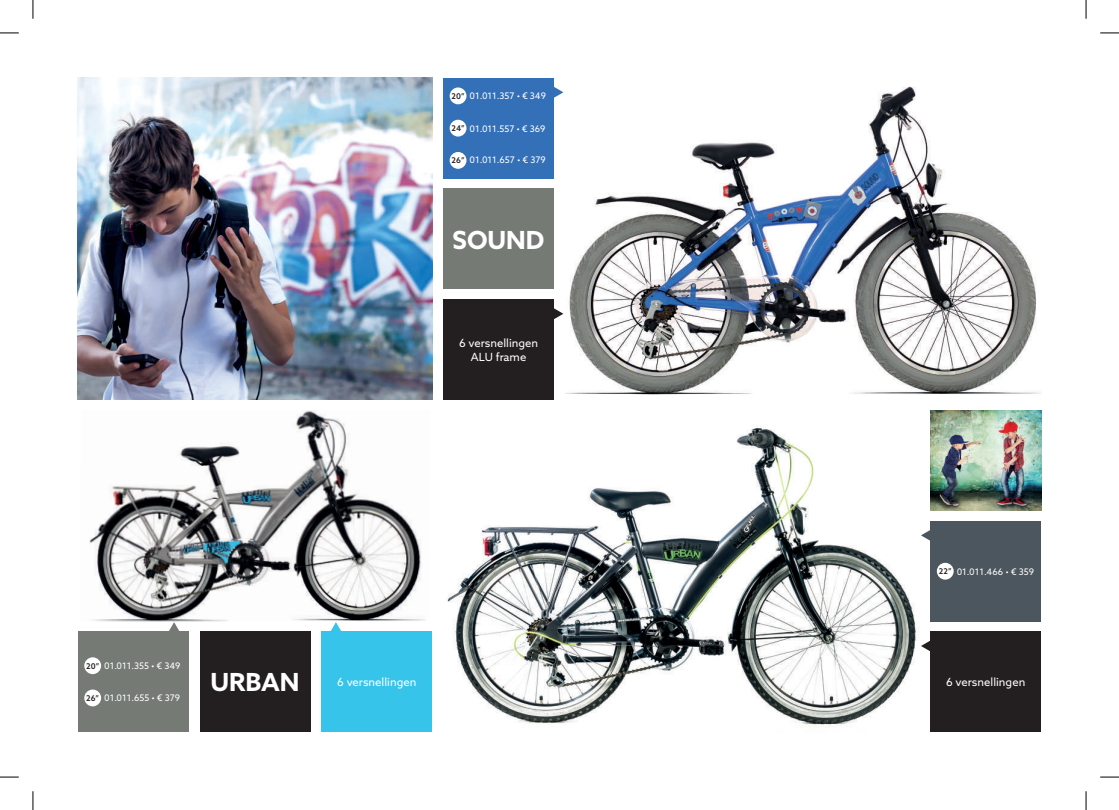
<style>
.page{position:relative;width:1119px;height:810px;background:#fff}
.page>*{position:absolute;margin:0;border:0;box-sizing:border-box;transform-origin:0 0}
.t1{font:700 25px "Azo Sans";color:#fff}
.t2{font:11.25px/13.2px "Azo Sans";color:#fff;text-align:center}
.t3{font:9px "Azo Sans";color:#fff}
.s1{font-weight:500;font-size:7.88px;color:#231f20}
</style>
<div class="page">
<svg style="left:168px;top:622px;width:11px;height:10px"></svg>
<img style="left:78px;top:78px;width:354px;height:322px">
<div style="left:443px;top:78px;width:110px;height:100px;background:#3470b8"></div>
<div style="left:443px;top:189px;width:110px;height:100px;background:#757a75"></div>
<div style="left:443px;top:299px;width:110px;height:101px;background:#231f20"></div>
<img style="left:565px;top:86px;width:475px;height:309px">
<img style="left:930px;top:410px;width:110px;height:101px">
<div style="left:321px;top:632px;width:111px;height:100px;background:#37c4eb"></div>
<div style="left:200px;top:632px;width:110px;height:100px;background:#231f20"></div>
<div style="left:78px;top:632px;width:110px;height:100px;background:#757a75"></div>
<div style="left:930px;top:632px;width:110px;height:100px;background:#231f20"></div>
<div style="left:930px;top:521px;width:110px;height:100px;background:#4c565e"></div>
<img style="left:89px;top:410px;width:337px;height:211px">
<img style="left:447px;top:427px;width:472px;height:300px">
<svg style="left:553px;top:87px;width:10px;height:11px"></svg>
<div style="left:84px;top:657px;width:17px;height:17px;background:#fff;border-radius:50%"></div>
<div style="left:84px;top:690px;width:17px;height:16px;background:#fff;border-radius:50%"></div>
<div style="left:936px;top:563px;width:17px;height:17px;background:#fff;border-radius:50%"></div>
<svg style="left:921px;top:530px;width:9px;height:11px"></svg>
<div style="left:449px;top:87px;width:17px;height:17px;background:#fff;border-radius:50%"></div>
<div style="left:449px;top:120px;width:17px;height:17px;background:#fff;border-radius:50%"></div>
<div style="left:449px;top:152px;width:17px;height:17px;background:#fff;border-radius:50%"></div>
<svg style="left:553px;top:308px;width:10px;height:11px"></svg>
<svg style="left:330px;top:622px;width:11px;height:10px"></svg>
<svg style="left:921px;top:641px;width:9px;height:10px"></svg>
<svg style="left:0;top:32px;width:19px;height:2px"></svg>
<svg style="left:1100px;top:32px;width:18px;height:2px"></svg>
<svg style="left:0;top:776px;width:19px;height:2px"></svg>
<svg style="left:1100px;top:776px;width:18px;height:2px"></svg>
<svg style="left:32px;top:0;width:2px;height:19px"></svg>
<svg style="left:32px;top:791px;width:2px;height:19px"></svg>
<svg style="left:1085px;top:0;width:1px;height:19px"></svg>
<svg style="left:1085px;top:791px;width:1px;height:19px"></svg>
<p class="t3" style="left:451px;top:90px;width:96px"><span class="s1">20”</span> 01.011.357 • € 349</p>
<p class="t3" style="left:451px;top:123px;width:96px"><span class="s1">24”</span> 01.011.557 • € 369</p>
<p class="t3" style="left:451px;top:154px;width:96px"><span class="s1">26”</span> 01.011.657 • € 379</p>
<h1 class="t1" style="left:452px;top:223px;width:93px">SOUND</h1>
<p class="t2" style="left:459px;top:337px;width:81px">6 versnellingen<br>ALU frame</p>
<p class="t3" style="left:86px;top:660px;width:96px"><span class="s1">20”</span> 01.011.355 • € 349</p>
<p class="t3" style="left:86px;top:692px;width:95px"><span class="s1">26”</span> 01.011.655 • € 379</p>
<h1 class="t1" style="left:210px;top:666px;width:91px">URBAN</h1>
<p class="t2" style="left:337px;top:675px;width:81px">6 versnellingen</p>
<p class="t3" style="left:938px;top:566px;width:96px"><span class="s1">22”</span> 01.011.466 • € 359</p>
<p class="t2" style="left:946px;top:675px;width:81px">6 versnellingen</p>
</div>
